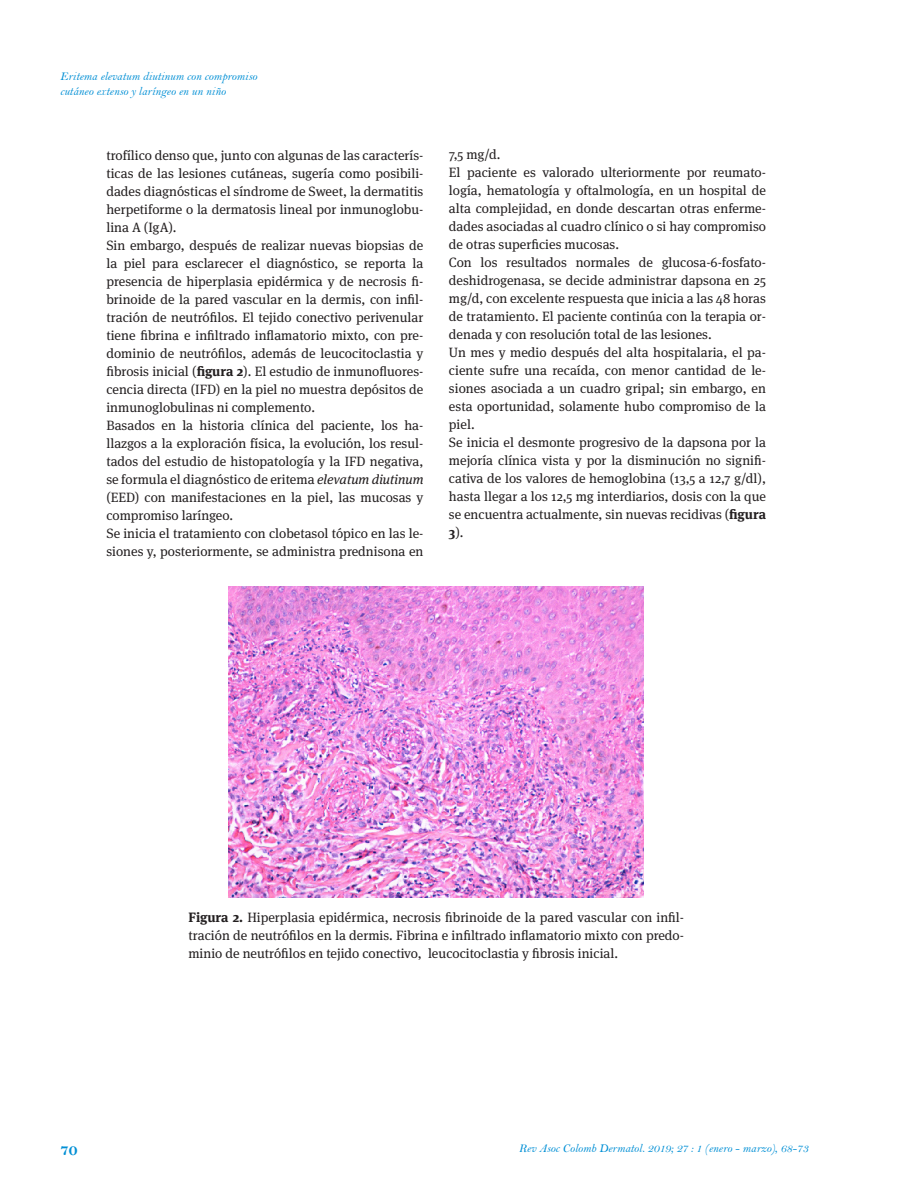
<style>
.page{position:relative;width:915px;height:1191px;background:#fff}
.page>*{position:absolute;margin:0;border:0;box-sizing:border-box;transform-origin:0 0}
.t1{font:16.5px "Bell MT Bold";color:#008fd5}
.caja_texto{font:13.5px/18px "Meta Serif OT";color:#231f20;text-align:justify}
.marcacion{font:12px "Bell MT Italic";color:#008fd5}
.s1{font-weight:700}
.s2{font-style:italic}
</style>
<div class="page">
<img style="left:229px;top:587px;width:414px;height:310px">
<p class="marcacion" style="left:60px;top:69px;width:198px">Eritema elevatum diutinum con compromiso</p>
<p class="marcacion" style="left:60px;top:84px;width:167px">cutáneo extenso y laríngeo en un niño</p>
<p class="caja_texto" style="left:106px;top:146px;width:318px">trofílico denso que, junto con algunas de las caracterís&shy;ticas de las lesiones cutáneas, sugería como posibili&shy;dades diagnósticas el síndrome de Sweet, la dermatitis herpetiforme o la dermatosis lineal por inmunoglobu&shy;lina A (IgA).</p>
<p class="caja_texto" style="left:106px;top:236px;width:318px">Sin embargo, después de realizar nuevas biopsias de la piel para esclarecer el diagnóstico, se reporta la presencia de hiperplasia epidérmica y de necrosis fi&shy;brinoide de la pared vascular en la dermis, con infil&shy;tración de neutrófilos. El tejido conectivo perivenular tiene fibrina e infiltrado inflamatorio mixto, con pre&shy;dominio de neutrófilos, además de leucocitoclastia y fibrosis inicial (<span class="s1">figura 2</span>). El estudio de inmunofluores&shy;cencia directa (IFD) en la piel no muestra depósitos de inmunoglobulinas ni complemento.</p>
<p class="caja_texto" style="left:106px;top:416px;width:318px">Basados en la historia clínica del paciente, los ha&shy;llazgos a la exploración física, la evolución, los resul&shy;tados del estudio de histopatología y la IFD negativa, se formula el diagnóstico de eritema <span class="s2">elevatum diutinum </span>(EED) con manifestaciones en la piel, las mucosas y compromiso laríngeo.</p>
<p class="caja_texto" style="left:106px;top:524px;width:318px">Se inicia el tratamiento con clobetasol tópico en las le&shy;siones y, posteriormente, se administra prednisona en</p>
<p class="caja_texto" style="left:449px;top:146px;width:53px">7,5 mg/d.</p>
<p class="caja_texto" style="left:449px;top:164px;width:318px">El paciente es valorado ulteriormente por reumato&shy;logía, hematología y oftalmología, en un hospital de alta complejidad, en donde descartan otras enferme&shy;dades asociadas al cuadro clínico o si hay compromiso de otras superficies mucosas.</p>
<p class="caja_texto" style="left:449px;top:254px;width:318px">Con los resultados normales de glucosa-6-fosfato&shy;deshidrogenasa, se decide administrar dapsona en 25 mg/d, con excelente respuesta que inicia a las 48 horas de tratamiento. El paciente continúa con la terapia or&shy;denada y con resolución total de las lesiones.</p>
<p class="caja_texto" style="left:449px;top:344px;width:318px">Un mes y medio después del alta hospitalaria, el pa&shy;ciente sufre una recaída, con menor cantidad de le&shy;siones asociada a un cuadro gripal; sin embargo, en esta oportunidad, solamente hubo compromiso de la piel.</p>
<p class="caja_texto" style="left:449px;top:434px;width:318px">Se inicia el desmonte progresivo de la dapsona por la mejoría clínica vista y por la disminución no signifi&shy;cativa de los valores de hemoglobina (13,5 a 12,7 g/dl), hasta llegar a los 12,5 mg interdiarios, dosis con la que se encuentra actualmente, sin nuevas recidivas (<span class="s1">figura 3</span>).</p>
<p class="caja_texto" style="left:188px;top:908px;width:497px"><span class="s1">Figura 2.</span> Hiperplasia epidérmica, necrosis fibrinoide de la pared vascular con infil&shy;tración de neutrófilos en la dermis. Fibrina e infiltrado inflamatorio mixto con predo&shy;minio de neutrófilos en tejido conectivo, leucocitoclastia y fibrosis inicial.</p>
<p class="t1" style="left:60px;top:1140px;width:19px">70</p>
<p class="marcacion" style="left:518px;top:1141px;width:291px">Rev Asoc Colomb Dermatol. 2019; 27 : 1 (enero - marzo), 68-73</p>
</div>
